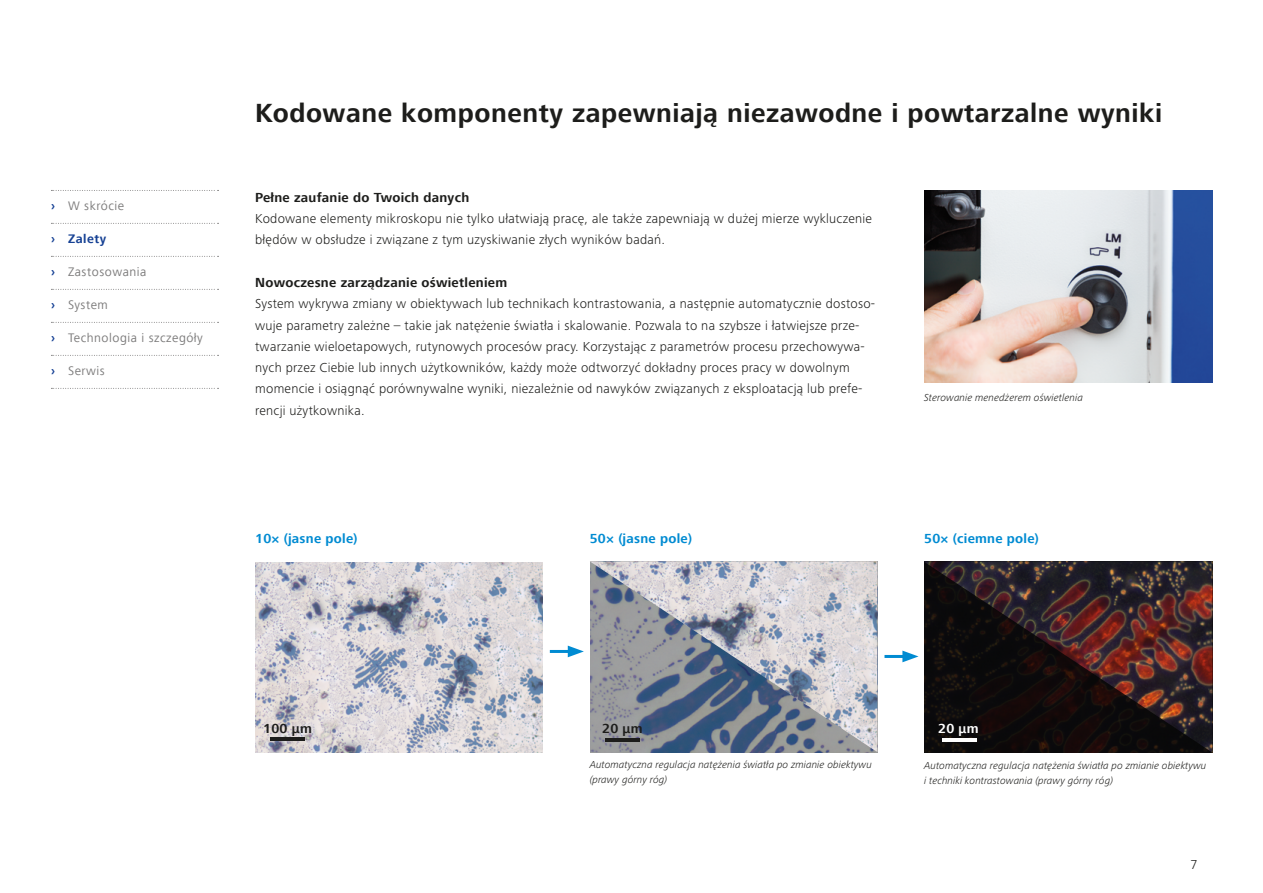
<style>
.page{position:relative;width:1263px;height:893px;background:#fff}
.page>*{position:absolute;margin:0;border:0;box-sizing:border-box;transform-origin:0 0}
.t1{font:700 27px "ZEISS Frutiger Next W1 G";letter-spacing:.02em;color:#1d1d1b}
.t2{font:300 13.5px/21.3px "Zeiss Frutiger Next Pro";letter-spacing:.02em;color:#1d1d1b}
.t3{font:700 13.5px "ZEISS Frutiger Next W1 G";letter-spacing:.02em;color:#1d1d1b}
.t4{font:700 13.5px "ZEISS Frutiger Next W1 G";letter-spacing:.02em;color:#008bd2}
.t5{font:700 13.5px "ZEISS Frutiger Next W1 G";color:#fff}
.t6{font:12.75px "ZEISS Frutiger Next W1 G";letter-spacing:.04em;color:#7c7b7b}
.t7{font:700 12.75px "ZEISS Frutiger Next W1 G";letter-spacing:.04em;color:#164194}
.t8{font:italic 300 10.5px/15px "Zeiss Frutiger Next Pro";letter-spacing:.005em;color:#1d1d1b}
.s1{font-weight:700;color:#164194}
</style>
<div class="page">
<img style="left:590px;top:561px;width:287px;height:191px">
<img style="left:924px;top:561px;width:288px;height:192px">
<img style="left:924px;top:190px;width:289px;height:192px">
<img style="left:255px;top:562px;width:288px;height:191px">
<hr style="left:550px;top:650px;width:23px;height:3px;background:#008bd2">
<svg style="left:568px;top:646px;width:16px;height:11px"></svg>
<hr style="left:884px;top:655px;width:24px;height:3px;background:#008bd2">
<svg style="left:902px;top:651px;width:16px;height:11px"></svg>
<hr style="left:270px;top:737px;width:35px;height:3px;background:#1d1d1b">
<hr style="left:605px;top:738px;width:34px;height:3px;background:#1d1d1b">
<hr style="left:942px;top:738px;width:35px;height:4px;background:#fff">
<svg style="left:51px;top:190px;width:168px;height:1px"></svg>
<svg style="left:51px;top:223px;width:168px;height:1px"></svg>
<svg style="left:51px;top:256px;width:168px;height:1px"></svg>
<svg style="left:51px;top:289px;width:168px;height:1px"></svg>
<svg style="left:51px;top:322px;width:168px;height:1px"></svg>
<svg style="left:51px;top:355px;width:168px;height:1px"></svg>
<svg style="left:51px;top:388px;width:168px;height:1px"></svg>
<p class="t6" style="left:51px;top:199px;width:75px"><span class="s1">›</span> W skrócie</p>
<p class="t7" style="left:51px;top:232px;width:57px">› Zalety</p>
<p class="t6" style="left:51px;top:265px;width:97px"><span class="s1">›</span> Zastosowania</p>
<p class="t6" style="left:51px;top:298px;width:58px"><span class="s1">›</span> System</p>
<p class="t6" style="left:51px;top:331px;width:153px"><span class="s1">›</span> Technologia i szczegóły</p>
<p class="t6" style="left:51px;top:364px;width:55px"><span class="s1">›</span> Serwis</p>
<h1 class="t1" style="left:255px;top:97px;width:908px">Kodowane komponenty zapewniają niezawodne i powtarzalne wyniki</h1>
<p class="t3" style="left:255px;top:189px;width:216px">Pełne zaufanie do Twoich danych</p>
<p class="t2" style="left:255px;top:208px;width:618px">Kodowane elementy mikroskopu nie tylko ułatwiają pracę, ale także zapewniają w dużej mierze wykluczenie błędów w obsłudze i związane z tym uzyskiwanie złych wyników badań.</p>
<p class="t3" style="left:255px;top:275px;width:253px">Nowoczesne zarządzanie oświetleniem</p>
<p class="t2" style="left:255px;top:293px;width:622px">System wykrywa zmiany w obiektywach lub technikach kontrastowania, a następnie automatycznie dostoso&shy;wuje parametry zależne – takie jak natężenie światła i skalowanie. Pozwala to na szybsze i łatwiejsze prze&shy;twarzanie wieloetapowych, rutynowych procesów pracy. Korzystając z parametrów procesu przechowywa&shy;nych przez Ciebie lub innych użytkowników, każdy może odtworzyć dokładny proces pracy w dowolnym momencie i osiągnąć porównywalne wyniki, niezależnie od nawyków związanych z eksploatacją lub prefe&shy;rencji użytkownika.</p>
<p class="t8" style="left:924px;top:390px;width:160px">Sterowanie menedżerem oświetlenia</p>
<p class="t4" style="left:255px;top:530px;width:104px">10× (jasne pole)</p>
<p class="t4" style="left:590px;top:530px;width:104px">50× (jasne pole)</p>
<p class="t4" style="left:924px;top:530px;width:116px">50× (ciemne pole)</p>
<p class="t3" style="left:263px;top:720px;width:50px">100 µm</p>
<p class="t3" style="left:602px;top:721px;width:42px">20 µm</p>
<p class="t5" style="left:938px;top:720px;width:42px">20 µm</p>
<p class="t8" style="left:590px;top:757px;width:284px">Automatyczna regulacja natężenia światła po zmianie obiektywu (prawy górny róg)</p>
<p class="t8" style="left:924px;top:758px;width:284px">Automatyczna regulacja natężenia światła po zmianie obiektywu i techniki kontrastowania (prawy górny róg)</p>
<p class="t2" style="left:1190px;top:853px;width:9px">7</p>
</div>
